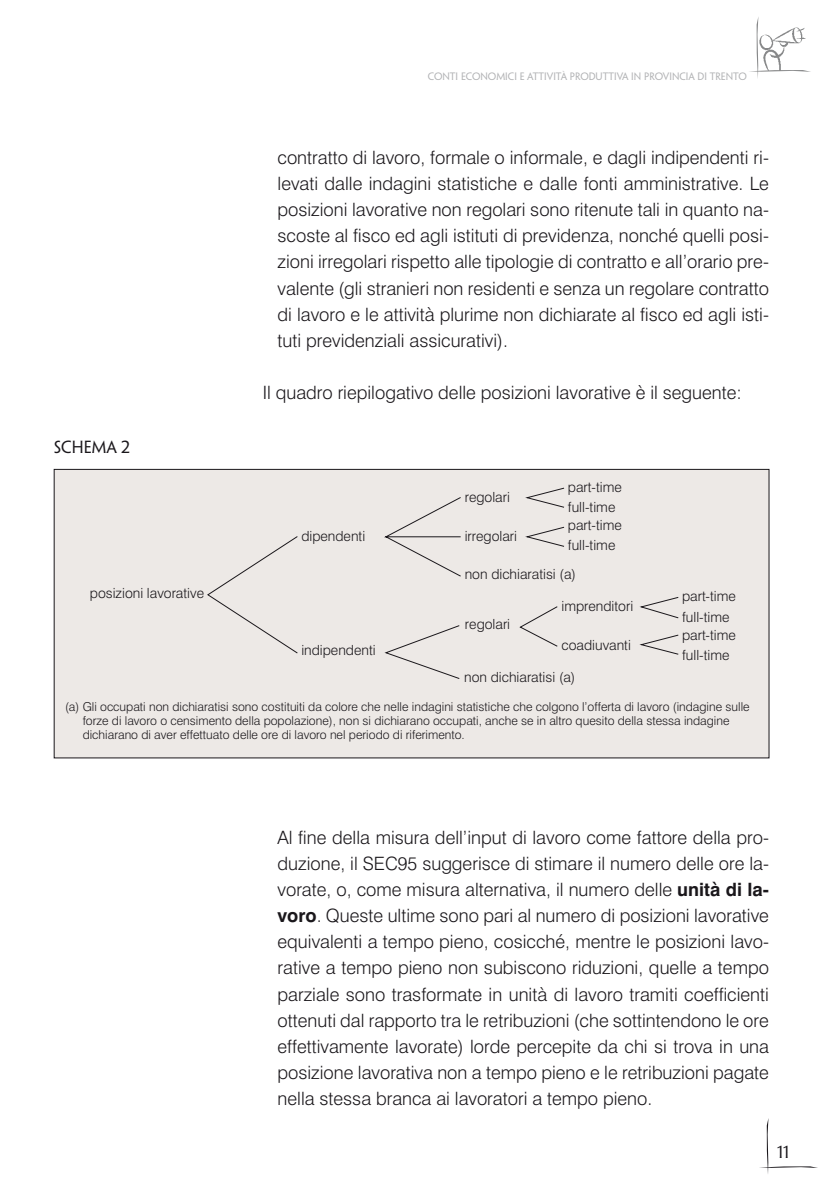
<style>
.page{position:relative;width:834px;height:1191px;background:#fff}
.page>*{position:absolute;margin:0;border:0;box-sizing:border-box;transform-origin:0 0}
.t1{font:300 18.38px/26.1px "Swiss 721 BT";color:#1a171b;text-align:justify}
.t2{font:15.75px "Penumbra Flare Std";color:#1a171b}
.t3{font:300 14px/20.8px "Swiss 721 BT";color:#1a171b}
.t4{font:300 12.25px/14px "Swiss 721 BT";color:#1a171b}
.t5{font:9.62px "Penumbra Flare Std";color:#b1b2b4}
.s1{font-weight:700}
</style>
<div class="page">
<svg style="left:759px;top:1118px;width:59px;height:56px"></svg>
<svg style="left:749px;top:17px;width:62px;height:61px"></svg>
<img style="left:759px;top:27px;width:47px;height:43px">
<div style="left:54px;top:469px;width:714px;height:289px;background:#ede9e6"></div>
<svg style="left:207px;top:487px;width:471px;height:192px"></svg>
<p class="t5" style="left:428px;top:70px;width:320px">CONTI ECONOMICI E ATTIVITÀ PRODUTTIVA IN PROVINCIA DI TRENTO</p>
<p class="t2" style="left:54px;top:437px;width:77px">SCHEMA 2</p>
<p class="t3" style="left:90px;top:582px;width:116px">posizioni lavorative</p>
<p class="t1" style="left:277px;top:144px;width:493px">contratto di lavoro, formale o informale, e dagli indipendenti ri&shy;levati dalle indagini statistiche e dalle fonti amministrative. Le posizioni lavorative non regolari sono ritenute tali in quanto na&shy;scoste al fisco ed agli istituti di previdenza, nonché quelli posi&shy;zioni irregolari rispetto alle tipologie di contratto e all’orario pre&shy;valente (gli stranieri non residenti e senza un regolare contratto di lavoro e le attività plurime non dichiarate al fisco ed agli isti&shy;tuti previdenziali assicurativi).</p>
<p class="t1" style="left:262px;top:379px;width:480px">Il quadro riepilogativo delle posizioni lavorative è il seguente:</p>
<p class="t3" style="left:301px;top:525px;width:65px">dipendenti</p>
<p class="t3" style="left:301px;top:639px;width:76px">indipendenti</p>
<p class="t3" style="left:464px;top:486px;width:47px">regolari</p>
<p class="t3" style="left:464px;top:525px;width:54px">irregolari</p>
<p class="t3" style="left:568px;top:476px;width:55px">part-time full-time</p>
<p class="t3" style="left:568px;top:514px;width:55px;line-height:20.3px">part-time full-time</p>
<p class="t3" style="left:464px;top:564px;width:113px">non dichiaratisi (a)</p>
<p class="t3" style="left:465px;top:613px;width:47px">regolari</p>
<p class="t3" style="left:561px;top:595px;width:73px">imprenditori</p>
<p class="t3" style="left:561px;top:634px;width:71px">coadiuvanti</p>
<p class="t3" style="left:464px;top:666px;width:113px">non dichiaratisi (a)</p>
<p class="t3" style="left:682px;top:586px;width:55px">part-time full-time</p>
<p class="t3" style="left:682px;top:624px;width:55px;line-height:20.3px">part-time full-time</p>
<p class="t4" style="left:83px;top:699px;width:668px;text-indent:-18px">(a) Gli occupati non dichiaratisi sono costituiti da colore che nelle indagini statistiche che colgono l’offerta di lavoro (indagine sulle forze di lavoro o censimento della popolazione), non si dichiarano occupati, anche se in altro quesito della stessa indagine dichiarano di aver effettuato delle ore di lavoro nel periodo di riferimento.</p>
<p class="t1" style="left:277px;top:823px;width:493px">Al fine della misura dell’input di lavoro come fattore della pro&shy;duzione, il SEC95 suggerisce di stimare il numero delle ore la&shy;vorate, o, come misura alternativa, il numero delle <span class="s1">unità di la&shy;voro</span>. Queste ultime sono pari al numero di posizioni lavorative equivalenti a tempo pieno, cosicché, mentre le posizioni lavo&shy;rative a tempo pieno non subiscono riduzioni, quelle a tempo parziale sono trasformate in unità di lavoro tramiti coefficienti ottenuti dal rapporto tra le retribuzioni (che sottintendono le ore effettivamente lavorate) lorde percepite da chi si trova in una posizione lavorativa non a tempo pieno e le retribuzioni pagate nella stessa branca ai lavoratori a tempo pieno.</p>
<p class="t2" style="left:777px;top:1142px;width:7px">11</p>
</div>
